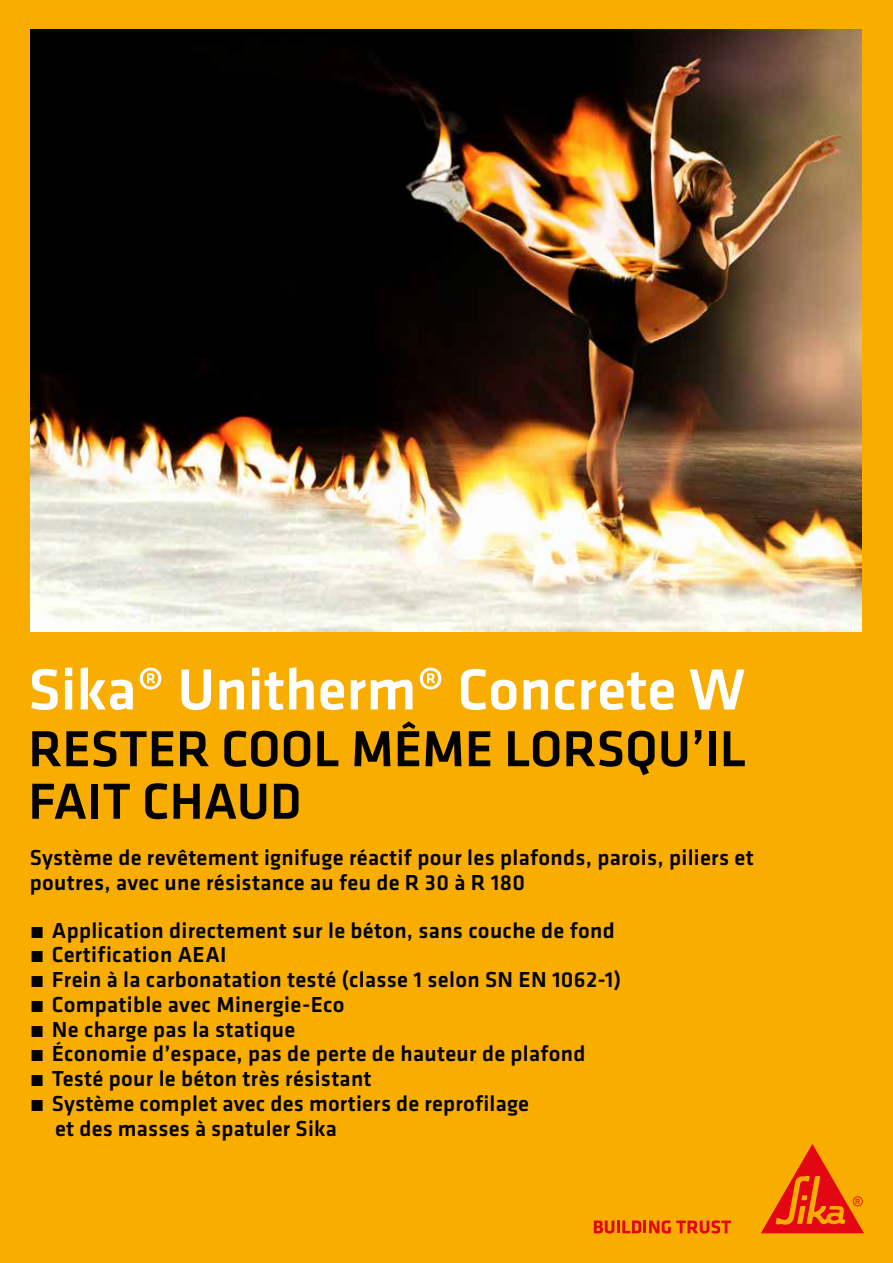
<style>
.page{position:relative;width:893px;height:1263px;background:#f8ad00}
.page>*{position:absolute;margin:0;border:0;box-sizing:border-box;transform-origin:0 0}
.t1{font:500 60px "Klavika";color:#fff}
.t2{font:500 52.5px/52.5px "Klavika";color:#000}
.t3{font:500 22.5px/24.8px "Klavika";letter-spacing:.015em;color:#000}
</style>
<div class="page">
<svg style="left:594px;top:1220px;width:137px;height:13px"></svg>
<svg style="left:761px;top:1144px;width:103px;height:89px"></svg>
<img style="left:30px;top:30px;width:832px;height:601px">
<h1 class="t1" style="left:28px;top:649px;width:718px">Sika® Unitherm® Concrete W</h1>
<h2 class="t2" style="left:28px;top:721px;width:719px">RESTER COOL MÊME LORSQU’IL<br>FAIT CHAUD</h2>
<p class="t3" style="left:30px;top:845px;width:725px">Système de revêtement ignifuge réactif pour les plafonds, parois, piliers et poutres, avec une résistance au feu de R 30 à R 180</p>
<p class="t3" style="left:30px;top:917px;width:586px">́ Application directement sur le béton, sans couche de fond</p>
<p class="t3" style="left:30px;top:942px;width:198px">́ Certification AEAI</p>
<p class="t3" style="left:30px;top:967px;width:593px">́ Frein à la carbonatation testé (classe 1 selon SN EN 1062-1)</p>
<p class="t3" style="left:30px;top:991px;width:316px">́ Compatible avec Minergie-Eco</p>
<p class="t3" style="left:30px;top:1016px;width:267px">́ Ne charge pas la statique</p>
<p class="t3" style="left:30px;top:1041px;width:557px">́ Économie d’espace, pas de perte de hauteur de plafond</p>
<p class="t3" style="left:30px;top:1066px;width:343px">́ Testé pour le béton très résistant</p>
<p class="t3" style="left:30px;top:1090px;width:501px">́ Système complet avec des mortiers de reprofilage</p>
<p class="t3" style="left:55px;top:1115px;width:283px">et des masses à spatuler Sika</p>
</div>
